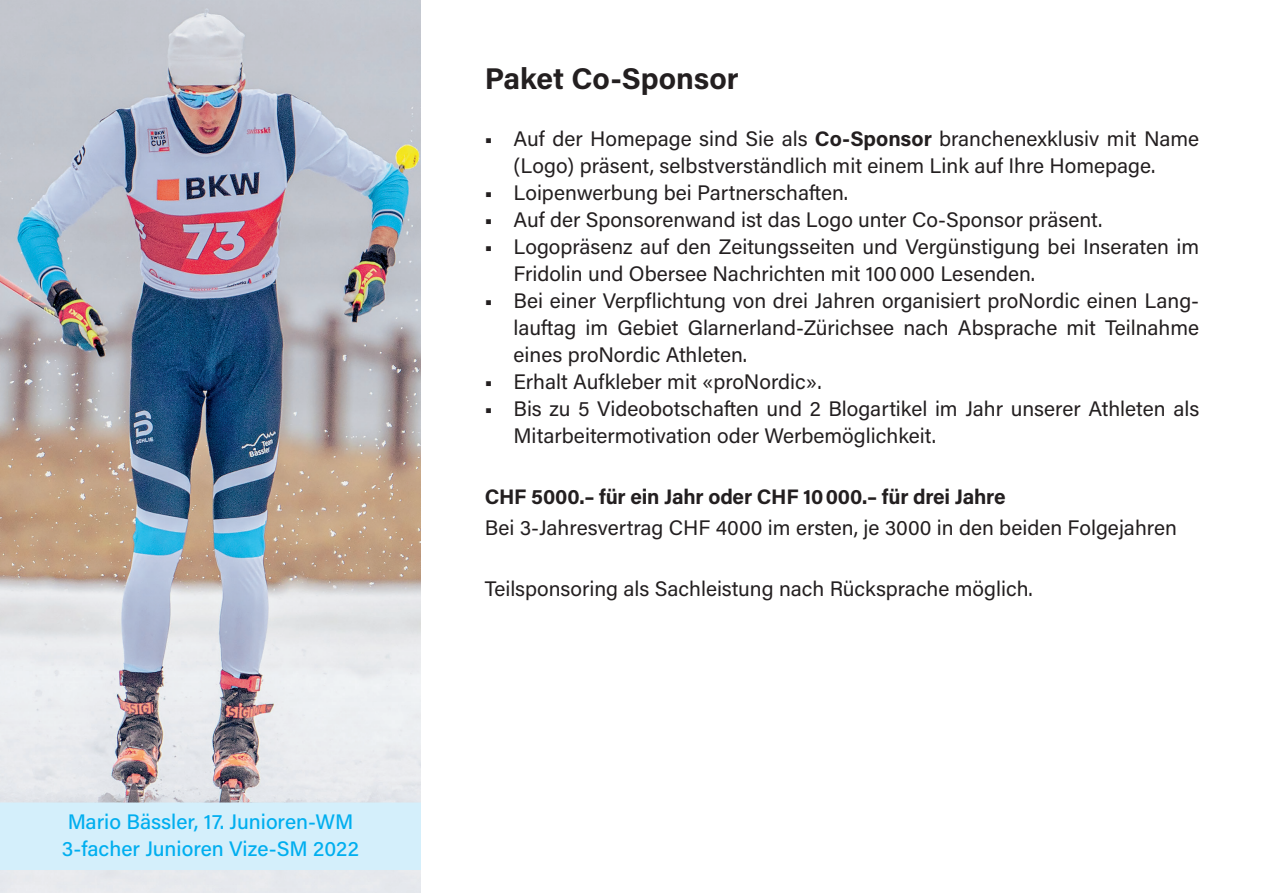
<style>
.page{position:relative;width:1263px;height:893px;background:#fff}
.page>*{position:absolute;margin:0;border:0;box-sizing:border-box;transform-origin:0 0}
.t1{font:700 30px "Acumin Pro";color:#231f20}
.t2{font:21px/27px "Acumin Pro";color:#231f20}
.t3{font:500 21px/27px "Acumin Pro";color:#00aeef}
.t4{font:700 21px "Acumin Pro";letter-spacing:-.01em;color:#231f20}
.s1{font-weight:700}
</style>
<div class="page">
<img style="left:0;top:0;width:421px;height:893px">
<div style="left:0;top:802px;width:421px;height:41px;background:#d4effb"></div>
<div style="left:0;top:829px;width:421px;height:41px;background:#d4effb"></div>
<p class="t3" style="left:62px;top:807px;width:299px">Mario Bässler, 17. Junioren-WM<br>3-facher Junioren Vize-SM 2022</p>
<h1 class="t1" style="left:485px;top:58px;width:255px">Paket Co-Sponsor</h1>
<p class="t2" style="left:513px;top:124px;width:687px;text-indent:-29px">■ Auf der Homepage sind Sie als <span class="s1">Co-Sponsor</span> branchenexklusiv mit Name (Logo) präsent, selbstverständlich mit einem Link auf Ihre Homepage.</p>
<p class="t2" style="left:485px;top:178px;width:365px">■ Loipenwerbung bei Partnerschaften.</p>
<p class="t2" style="left:485px;top:205px;width:619px">■ Auf der Sponsorenwand ist das Logo unter Co-Sponsor präsent.</p>
<p class="t2" style="left:513px;top:232px;width:687px;text-indent:-29px">■ Logopräsenz auf den Zeitungsseiten und Vergünstigung bei Inseraten im<br>Fridolin und Obersee Nachrichten mit 100000 Lesenden.</p>
<p class="t2" style="left:513px;top:286px;width:687px;text-align:justify;text-indent:-29px">■ Bei einer Verpflichtung von drei Jahren organisiert proNordic einen Lang&shy;lauftag im Gebiet Glarnerland-Zürichsee nach Absprache mit Teilnahme eines proNordic Athleten.</p>
<p class="t2" style="left:485px;top:367px;width:338px">■ Erhalt Aufkleber mit «proNordic».</p>
<p class="t2" style="left:513px;top:394px;width:687px;text-indent:-29px">■ Bis zu 5 Videobotschaften und 2 Blogartikel im Jahr unserer Athleten als<br>Mitarbeitermotivation oder Werbemöglichkeit.</p>
<p class="t4" style="left:485px;top:482px;width:522px">CHF 5000.– für ein Jahr oder CHF 10000.– für drei Jahre</p>
<p class="t2" style="left:485px;top:514px;width:694px">Bei 3-Jahresvertrag CHF 4000 im ersten, je 3000 in den beiden Folgejahren</p>
<p class="t2" style="left:485px;top:575px;width:549px">Teilsponsoring als Sachleistung nach Rücksprache möglich.</p>
</div>
